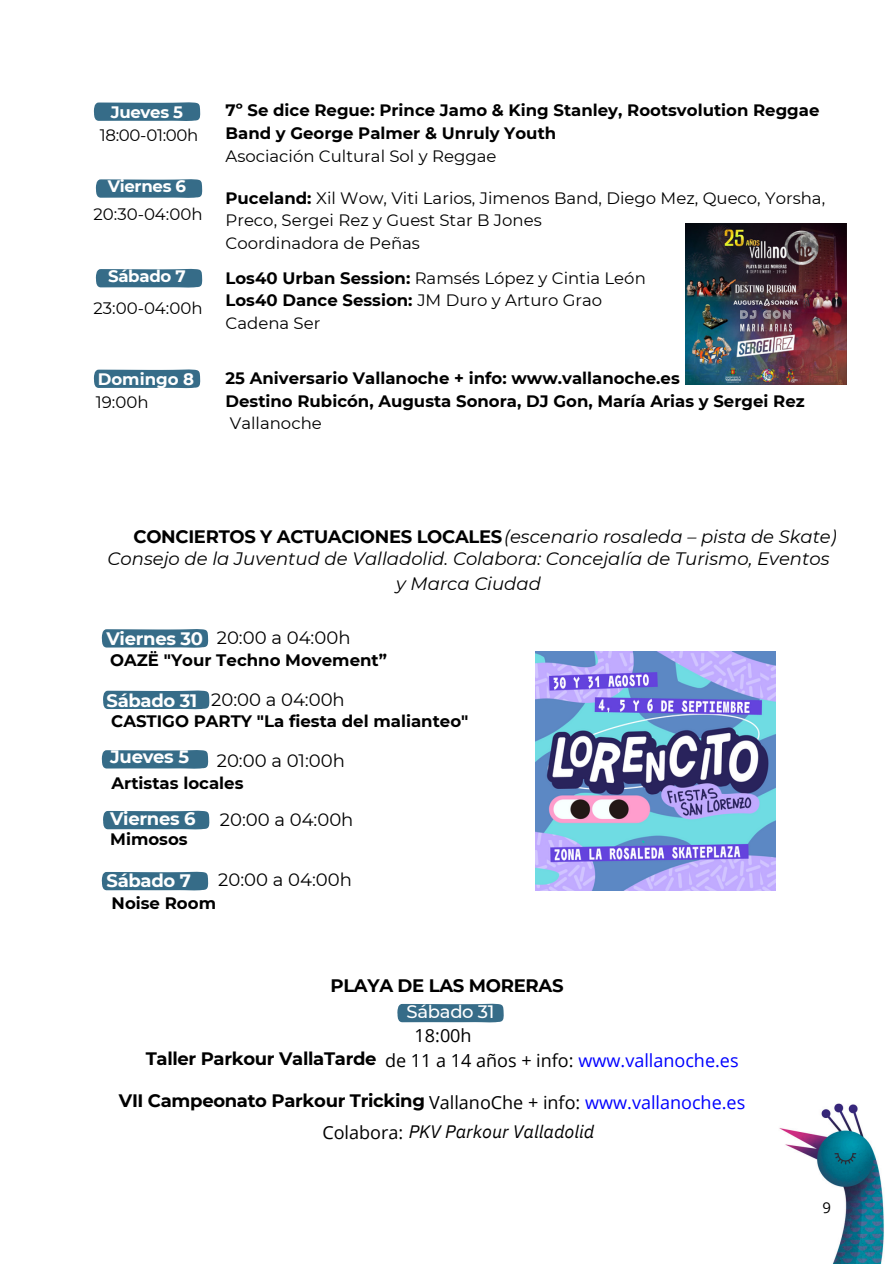
<style>
.page{position:relative;width:894px;height:1264px;background:#fff}
.page>*{position:absolute;margin:0;border:0;box-sizing:border-box;transform-origin:0 0}
.t1{font:italic 18px/24.8px "Montserrat";color:#000;text-align:center}
.t2{font:700 18px "Montserrat";letter-spacing:-.02em;color:#000}
.t3{font:18px "Montserrat";color:#000}
.t4{font:18px "Open Sans";color:#000}
.t5{font:700 18px "Montserrat";letter-spacing:-.015em;color:#fff}
.t6{font:18px "Open Sans";color:#00f}
.t7{font:italic 18px "IBM Plex Sans";color:#000}
.t8{font:500 18px "Montserrat";letter-spacing:-.02em;color:#fff}
.t9{font:700 16.5px/22.5px "Montserrat";color:#000}
.t10{font:16.5px/22.5px "Montserrat";color:#000}
.t11{font:700 16.5px "Montserrat";letter-spacing:-.02em;color:#fff}
.t12{font:700 16.5px "Montserrat";color:#fff}
.t13{font:15px "Open Sans";color:#000}
.s1{font-weight:700}
.s2{font-weight:400}
.s3{font-weight:700;font-style:normal}
.s4{color:#00f}
.s5{color:#000}
.s6{font-family:"Open Sans";font-style:normal}
</style>
<div class="page">
<img style="left:779px;top:1103px;width:105px;height:160px">
<svg style="left:94px;top:102px;width:106px;height:19px;background:#41748e"></svg>
<svg style="left:96px;top:179px;width:106px;height:19px;background:#41748e"></svg>
<svg style="left:96px;top:268px;width:106px;height:20px;background:#4a7b94"></svg>
<svg style="left:94px;top:369px;width:106px;height:19px;background:#41748e"></svg>
<svg style="left:102px;top:750px;width:106px;height:18px;background:#3b708b"></svg>
<svg style="left:103px;top:810px;width:106px;height:19px;background:#437590"></svg>
<svg style="left:103px;top:690px;width:106px;height:19px;background:#41748e"></svg>
<svg style="left:102px;top:629px;width:106px;height:19px;background:#41748e"></svg>
<svg style="left:102px;top:871px;width:106px;height:19px;background:#437590"></svg>
<svg style="left:397px;top:1003px;width:106px;height:19px;background:#437690"></svg>
<img style="left:535px;top:651px;width:240px;height:239px">
<img style="left:685px;top:224px;width:161px;height:160px">
<p class="t11" style="left:111px;top:102px;width:74px">Jueves 5</p>
<p class="t10" style="left:100px;top:123px;width:100px">18:00-01:00h</p>
<p class="t11" style="left:108px;top:176px;width:80px">Viernes 6</p>
<p class="t10" style="left:93px;top:203px;width:111px">20:30-04:00h</p>
<p class="t11" style="left:108px;top:266px;width:79px">Sábado 7</p>
<p class="t10" style="left:93px;top:297px;width:111px">23:00-04:00h</p>
<p class="t12" style="left:98px;top:369px;width:98px">Domingo 8</p>
<p class="t10" style="left:96px;top:390px;width:54px">19:00h</p>
<p class="t9" style="left:225px;top:99px;width:595px">7º Se dice Regue: Prince Jamo &amp; King Stanley, Rootsvolution Reggae<br>Band y George Palmer &amp; Unruly Youth</p>
<p class="t10" style="left:225px;top:144px;width:272px">Asociación Cultural Sol y Reggae</p>
<p class="t10" style="left:225px;top:187px;width:601px"><span class="s1">Puceland:</span> Xil Wow, Viti Larios, Jimenos Band, Diego Mez, Queco, Yorsha,<br>Preco, Sergei Rez y Guest Star B Jones</p>
<p class="t10" style="left:225px;top:232px;width:196px">Coordinadora de Peñas</p>
<p class="t10" style="left:225px;top:267px;width:421px"><span class="s1">Los40 Urban Session:</span> Ramsés López y Cintia León</p>
<p class="t9" style="left:225px;top:289px;width:378px">Los40 Dance Session: <span class="s2">JM Duro y Arturo Grao</span></p>
<p class="t10" style="left:225px;top:312px;width:96px">Cadena Ser</p>
<p class="t9" style="left:225px;top:367px;width:455px">25 Aniversario Vallanoche + info: www.vallanoche.es</p>
<p class="t9" style="left:225px;top:390px;width:580px">Destino Rubicón, Augusta Sonora, DJ Gon, María Arias y Sergei Rez</p>
<p class="t10" style="left:230px;top:412px;width:93px">Vallanoche</p>
<h2 class="t1" style="left:133px;top:524px;width:704px"><span class="s3">CONCIERTOS Y ACTUACIONES LOCALES</span>(escenario rosaleda – pista de Skate)</h2>
<p class="t1" style="left:107px;top:546px;width:723px">Consejo de la Juventud de Valladolid. Colabora: Concejalía de Turismo, Eventos y Marca Ciudad</p>
<h2 class="t5" style="left:106px;top:627px;width:98px">Viernes 30</h2>
<p class="t3" style="left:217px;top:626px;width:135px">20:00 a 04:00h</p>
<h2 class="t9" style="left:110px;top:649px;width:278px">OAZË "Your Techno Movement”</h2>
<p class="t5" style="left:106px;top:689px;width:92px">Sábado 31</p>
<p class="t3" style="left:211px;top:688px;width:135px">20:00 a 04:00h</p>
<h2 class="t9" style="left:111px;top:709px;width:358px">CASTIGO PARTY "La fiesta del malianteo"</h2>
<h2 class="t5" style="left:110px;top:745px;width:80px">Jueves 5</h2>
<p class="t3" style="left:217px;top:749px;width:130px">20:00 a 01:00h</p>
<p class="t9" style="left:112px;top:771px;width:133px">Artistas locales</p>
<h2 class="t5" style="left:110px;top:807px;width:87px">Viernes 6</h2>
<h2 class="t9" style="left:110px;top:828px;width:79px">Mimosos</h2>
<p class="t5" style="left:106px;top:869px;width:86px">Sábado 7</p>
<h1 class="t3" style="left:220px;top:808px;width:135px">20:00 a 04:00h</h1>
<p class="t3" style="left:218px;top:868px;width:135px">20:00 a 04:00h</p>
<p class="t9" style="left:112px;top:891px;width:106px">Noise Room</p>
<p class="t2" style="left:330px;top:974px;width:234px">PLAYA DE LAS MORERAS</p>
<p class="t8" style="left:406px;top:1000px;width:89px">Sábado 31</p>
<h2 class="t2" style="left:146px;top:1047px;width:232px">Taller Parkour VallaTarde</h2>
<h2 class="t2" style="left:119px;top:1089px;width:307px">VII Campeonato Parkour Tricking</h2>
<p class="t4" style="left:414px;top:1023px;width:58px">18:00h</p>
<h2 class="t4" style="left:385px;top:1047px;width:355px">de 11 a 14 años + info: <span class="s4">www.vallanoche.es</span></h2>
<p class="t6" style="left:429px;top:1090px;width:317px"><span class="s5">VallanoChe + info:</span> www.vallanoche.es</p>
<p class="t7" style="left:322px;top:1119px;width:273px"><span class="s6">Colabora:</span> PKV Parkour Valladolid</p>
<p class="t13" style="left:822px;top:1197px;width:10px">9</p>
</div>
